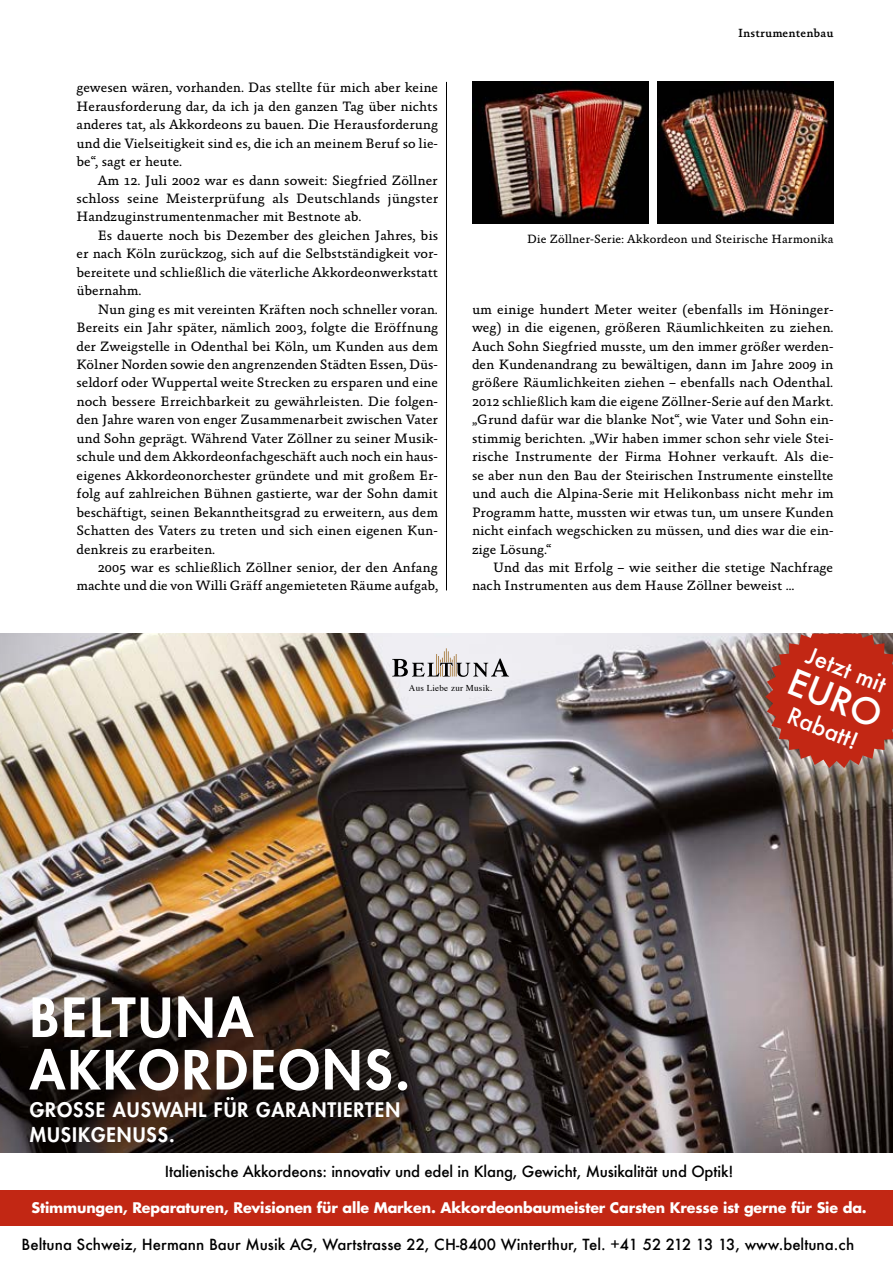
<style>
.page{position:relative;width:893px;height:1263px;background:#fff}
.page>*{position:absolute;margin:0;border:0;box-sizing:border-box;transform-origin:0 0}
.t1{font:800 52.5px/52.5px "Futura";letter-spacing:.05em;color:#fff}
.t2{font:500 35.25px "Futura";color:#fff}
.t3{font:500 22.65px "Futura";color:#fff}
.t4{font:800 19.5px/25.5px "Futura";letter-spacing:.05em;color:#fff}
.t5{font:500 15px "Futura";letter-spacing:-.01em;color:#000}
.t6{font:700 14.25px "Futura";letter-spacing:-.01em;color:#fff}
.t7{font:13.8px/18.5px "Absara";color:#000;text-align:justify}
.t8{font:12.15px "Absara";letter-spacing:.005em;color:#000}
.t9{font:500 12px "Absara TF";letter-spacing:.015em;color:#000}
.t10{font:9px "Times";letter-spacing:.03em;color:#000}
.s1{color:#fff}
.s2{font-size:16.05px;color:#fff}
</style>
<div class="page">
<img style="left:472px;top:82px;width:177px;height:142px">
<img style="left:657px;top:82px;width:176px;height:142px">
<hr style="left:446px;top:82px;width:1px;height:508px;background:#000">
<img style="left:0;top:634px;width:893px;height:519px">
<svg style="left:392px;top:648px;width:117px;height:29px;background:#c4c1c2"></svg>
<div style="left:0;top:1190px;width:893px;height:36px;background:#c22714"></div>
<svg style="left:765px;top:634px;width:128px;height:134px;background:#b83b2a"></svg>
<p class="t7" style="left:77px;top:79px;width:363px">gewesen wären, vorhanden. Das stellte für mich aber keine Herausforderung dar, da ich ja den ganzen Tag über nichts anderes tat, als Akkordeons zu bauen. Die Herausforderung und die Vielseitigkeit sind es, die ich an meinem Beruf so lie&shy;be“, sagt er heute.</p>
<p class="t7" style="left:77px;top:171px;width:363px;text-indent:21px">Am 12. Juli 2002 war es dann soweit: Siegfried Zöllner schloss seine Meisterprüfung als Deutschlands jüngster Handzuginstrumentenmacher mit Bestnote ab.</p>
<p class="t7" style="left:77px;top:226px;width:363px;text-indent:21px">Es dauerte noch bis Dezember des gleichen Jahres, bis er nach Köln zurückzog, sich auf die Selbstständigkeit vor&shy;bereitete und schließlich die väterliche Akkordeonwerkstatt übernahm.</p>
<p class="t7" style="left:77px;top:300px;width:363px;text-indent:21px">Nun ging es mit vereinten Kräften noch schneller voran.<br>Bereits ein Jahr später, nämlich 2003, folgte die Eröffnung der Zweigstelle in Odenthal bei Köln, um Kunden aus dem Kölner Norden sowie den angrenzenden Städten Essen, Düs&shy;seldorf oder Wuppertal weite Strecken zu ersparen und eine noch bessere Erreichbarkeit zu gewährleisten. Die folgen&shy;den Jahre waren von enger Zusammenarbeit zwischen Vater und Sohn geprägt. Während Vater Zöllner zu seiner Musik&shy;schule und dem Akkordeonfachgeschäft auch noch ein haus&shy;eigenes Akkordeonorchester gründete und mit großem Er&shy;folg auf zahlreichen Bühnen gastierte, war der Sohn damit beschäftigt, seinen Bekanntheitsgrad zu erweitern, aus dem Schatten des Vaters zu treten und sich einen eigenen Kun&shy;denkreis zu erarbeiten.</p>
<p class="t7" style="left:77px;top:558px;width:363px;text-align:right">2005 war es schließlich Zöllner senior, der den Anfang machte und die von Willi Gräff angemieteten Räume aufgab,</p>
<p class="t9" style="left:738px;top:26px;width:97px">Instrumentenbau</p>
<p class="t8" style="left:527px;top:232px;width:308px">Die Zöllner-Serie: Akkordeon und Steirische Harmonika</p>
<p class="t7" style="left:472px;top:300px;width:363px">um einige hundert Meter weiter (ebenfalls im Höninger&shy;weg) in die eigenen, größeren Räumlichkeiten zu ziehen.<br>Auch Sohn Siegfried musste, um den immer größer werden&shy;den Kundenandrang zu bewältigen, dann im Jahre 2009 in größere Räumlichkeiten ziehen – ebenfalls nach Odenthal.<br>2012 schließlich kam die eigene Zöllner-Serie auf den Markt. „Grund dafür war die blanke Not“, wie Vater und Sohn ein&shy;stimmig berichten. „Wir haben immer schon sehr viele Stei&shy;rische Instrumente der Firma Hohner verkauft. Als die&shy;se aber nun den Bau der Steirischen Instrumente einstellte und auch die Alpina-Serie mit Helikonbass nicht mehr im Programm hatte, mussten wir etwas tun, um unsere Kunden nicht einfach wegschicken zu müssen, und dies war die ein&shy;zige Lösung.“</p>
<p class="t7" style="left:472px;top:558px;width:363px;text-indent:21px">Und das mit Erfolg – wie seither die stetige Nachfrage nach Instrumenten aus dem Hause Zöllner beweist …</p>
<p class="t10" style="left:409px;top:683px;width:85px">Aus Liebe zur Musik.</p>
<h1 class="t1" style="left:30px;top:990px;width:382px">BELTUNA<br>AKKORDEONS.</h1>
<h3 class="t4" style="left:30px;top:1096px;width:372px">GROSSE AUSWAHL FÜR GARANTIERTEN<br>MUSIKGENUSS.</h3>
<h3 class="t3" style="left:814px;top:639px;width:85px;rotate:22deg">Jetzt mit</h3>
<h2 class="t2" style="left:799px;top:657px;width:100px;rotate:22deg">EURO</h2>
<h3 class="t3" style="left:794px;top:699px;width:75px;rotate:22deg">Rabatt!</h3>
<p class="t5" style="left:165px;top:1161px;width:570px">Italienische Akkordeons: innovativ und edel in Klang, Gewicht, Musikalität und Optik!</p>
<p class="t6" style="left:31px;top:1198px;width:837px">Stimmungen, Reparaturen, Revisionen für alle Marken. Akkordeonbaumeister Carsten Kresse ist gerne für Sie da.</p>
<p class="t5" style="left:22px;top:1234px;width:850px">Beltuna Schweiz, Hermann Baur Musik AG, Wartstrasse 22, CH-8400 Winterthur, Tel. +41 52 212 13 13, www.beltuna.ch<span class="s1">c</span><span class="s2">h</span></p>
</div>
